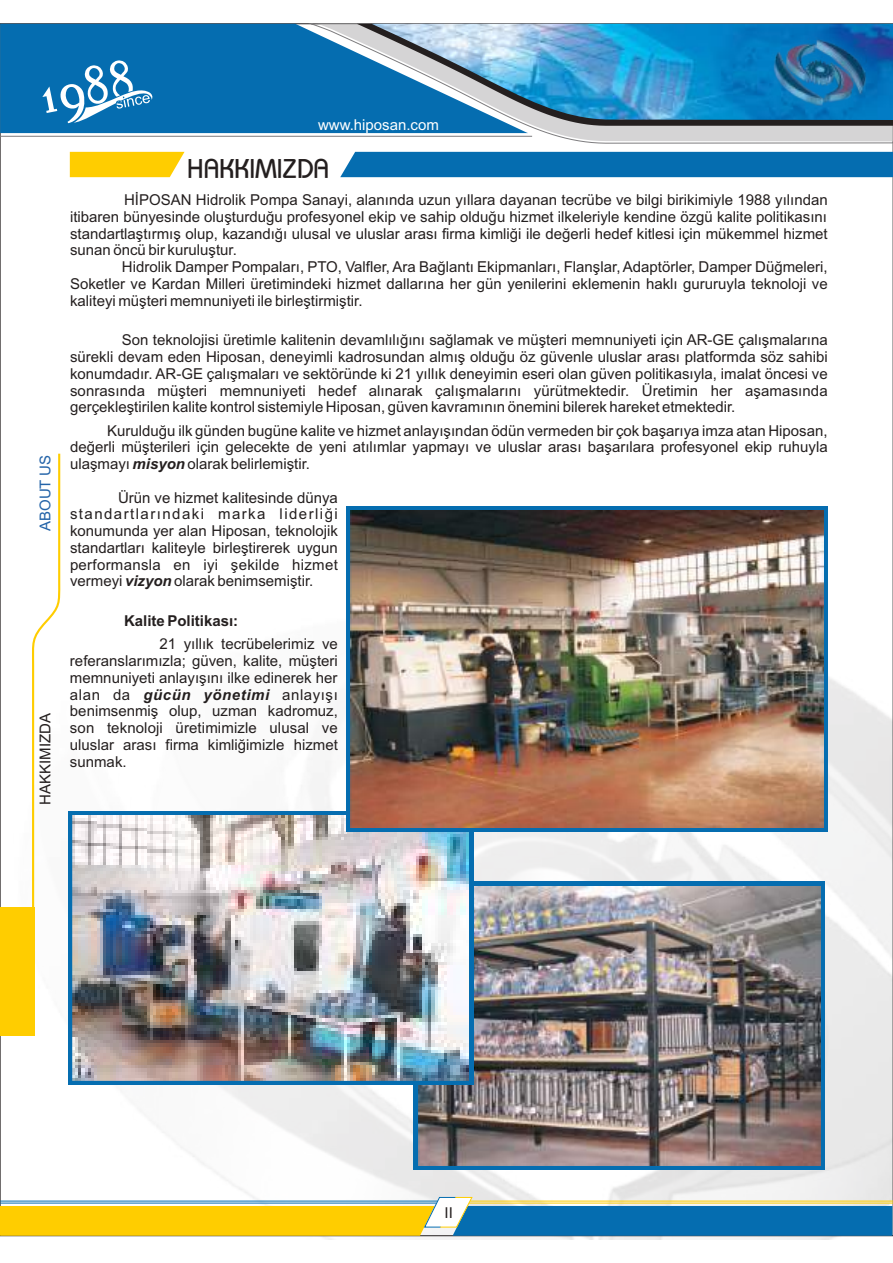
<style>
.page{position:relative;width:893px;height:1263px;background:#fff}
.page>*{position:absolute;margin:0;border:0;box-sizing:border-box;transform-origin:0 0}
.t1{font:100 30px "Bauhaus";color:#241f1f}
.t2{font:15px/16.8px "Arial";color:#241f1f;text-align:justify}
.t3{font:700 15px "Arial";color:#241f1f}
.t4{font:15px "Arial";color:#fff}
.t5{font:15px "Arial";color:#2363a8}
.s1{font-weight:700;font-style:italic}
</style>
<div class="page">
<img style="left:0;top:677px;width:893px;height:562px">
<svg style="left:31px;top:453px;width:32px;height:456px"></svg>
<div style="left:340px;top:152px;width:553px;height:25px;background:#056db0"></div>
<svg style="left:70px;top:152px;width:115px;height:25px;background:#ffd011"></svg>
<div style="left:0;top:24px;width:310px;height:109px;background:#056db0"></div>
<hr style="left:0;top:136px;width:532px;height:1px;background:#7d7c7e">
<svg style="left:310px;top:23px;width:583px;height:121px"></svg>
<svg style="left:357px;top:24px;width:536px;height:102px;background:#3d6580"></svg>
<img style="left:373px;top:24px;width:520px;height:96px">
<img style="left:772px;top:37px;width:95px;height:69px">
<svg style="left:0;top:1196px;width:892px;height:40px;background:#9aaf7a"></svg>
<hr style="left:469px;top:1203px;width:424px;height:1px;background:#ffcd00">
<hr style="left:470px;top:1201px;width:423px;height:1px;background:#ffcd00">
<hr style="left:0;top:1203px;width:437px;height:1px;background:#056db0">
<hr style="left:0;top:1201px;width:437px;height:1px;background:#056db0">
<div style="left:414px;top:882px;width:411px;height:288px;background:#056db0"></div>
<img style="left:418px;top:886px;width:403px;height:279px">
<div style="left:0;top:907px;width:34px;height:129px;background:#ffcd00"></div>
<div style="left:68px;top:811px;width:405px;height:274px;background:#056db0"></div>
<img style="left:72px;top:815px;width:397px;height:265px">
<svg style="left:346px;top:506px;width:482px;height:326px;background:#1b699d"></svg>
<img style="left:351px;top:511px;width:472px;height:316px">
<svg style="left:41px;top:60px;width:112px;height:64px;background:#207db8"></svg>
<p class="t5" style="left:40px;top:531px;width:78px;rotate:-90deg">ABOUT US</p>
<p class="t2" style="left:38px;top:804px;width:93px;rotate:-90deg">HAKKIMIZDA</p>
<p class="t4" style="left:318px;top:119px;width:122px">www.hiposan.com</p>
<h1 class="t1" style="left:187px;top:159px;width:143px">HAKKIMIZDA</h1>
<p class="t2" style="left:70px;top:193px;width:759px;text-indent:54px">HİPOSAN Hidrolik Pompa Sanayi, alanında uzun yıllara dayanan tecrübe ve bilgi birikimiyle 1988 yılından itibaren bünyesinde oluşturduğu profesyonel ekip ve sahip olduğu hizmet ilkeleriyle kendine özgü kalite politikasını standartlaştırmış olup, kazandığı ulusal ve uluslar arası firma kimliği ile değerli hedef kitlesi için mükemmel hizmet sunan öncü bir kuruluştur.</p>
<p class="t2" style="left:70px;top:260px;width:759px;text-indent:52px">Hidrolik Damper Pompaları, PTO, Valfler, Ara Bağlantı Ekipmanları, Flanşlar, Adaptörler, Damper Düğmeleri, Soketler ve Kardan Milleri üretimindeki hizmet dallarına her gün yenilerini eklemenin haklı gururuyla teknoloji ve kaliteyi müşteri memnuniyeti ile birleştirmiştir.</p>
<p class="t2" style="left:70px;top:333px;width:759px;text-indent:52px">Son teknolojisi üretimle kalitenin devamlılığını sağlamak ve müşteri memnuniyeti için AR-GE çalışmalarına sürekli devam eden Hiposan, deneyimli kadrosundan almış olduğu öz güvenle uluslar arası platformda söz sahibi konumdadır. AR-GE çalışmaları ve sektöründe ki 21 yıllık deneyimin eseri olan güven politikasıyla, imalat öncesi ve sonrasında müşteri memnuniyeti hedef alınarak çalışmalarını yürütmektedir. Üretimin her aşamasında gerçekleştirilen kalite kontrol sistemiyle Hiposan, güven kavramının önemini bilerek hareket etmektedir.</p>
<p class="t2" style="left:70px;top:423px;width:759px;text-indent:37px">Kurulduğu ilk günden bugüne kalite ve hizmet anlayışından ödün vermeden bir çok başarıya imza atan Hiposan, değerli müşterileri için gelecekte de yeni atılımlar yapmayı ve uluslar arası başarılara profesyonel ekip ruhuyla ulaşmayı <span class="s1">misyon</span> olarak belirlemiştir.</p>
<p class="t2" style="left:70px;top:490px;width:269px;text-indent:48px">Ürün ve hizmet kalitesinde dünya standartlarındaki marka liderliği konumunda yer alan Hiposan, teknolojik standartları kaliteyle birleştirerek uygun performansla en iyi şekilde hizmet vermeyi <span class="s1">vizyon</span> olarak benimsemiştir.</p>
<p class="t3" style="left:124px;top:615px;width:116px">Kalite Politikası:</p>
<p class="t2" style="left:70px;top:637px;width:269px;text-indent:90px">21 yıllık tecrübelerimiz ve referanslarımızla; güven, kalite, müşteri memnuniyeti anlayışını ilke edinerek her alan da <span class="s1">gücün yönetimi</span> anlayışı benimsenmiş olup, uzman kadromuz, son teknoloji üretimimizle ulusal ve uluslar arası firma kimliğimizle hizmet sunmak.</p>
<p class="t2" style="left:444px;top:1206px;width:10px">II</p>
</div>
